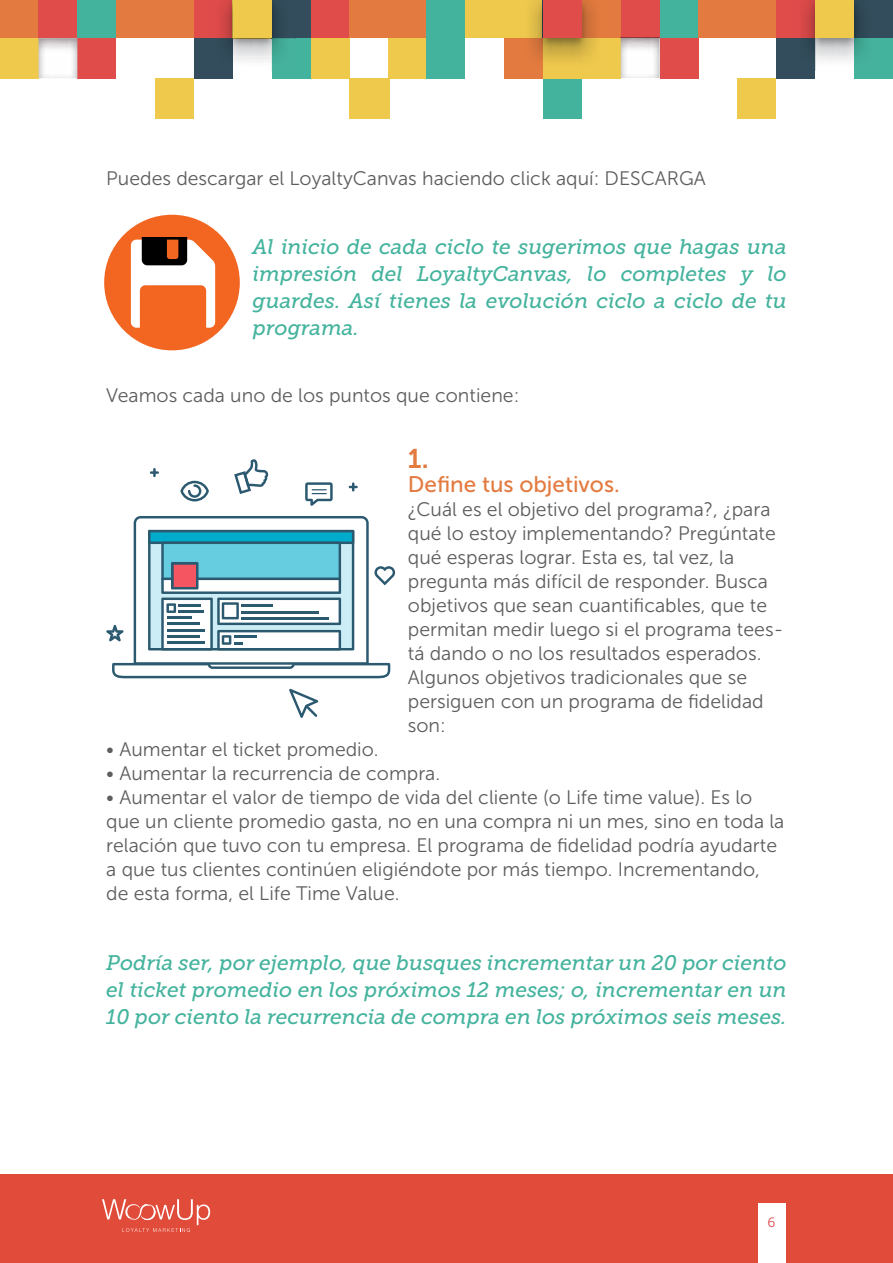
<style>
.page{position:relative;width:893px;height:1263px;background:#fff}
.page>*{position:absolute;margin:0;border:0;box-sizing:border-box;transform-origin:0 0}
.t1{font:27px "Museo Sans 700";color:#e37a3f}
.t2{font:22.5px "Museo Sans 500";color:#e37a3f}
.t3{font:italic 21px/27px "Museo Slab 500";color:#44b39d;text-align:justify}
.t4{font:19.5px/24px "Museo Sans 300";color:#5e5c5c}
.t5{font:13.5px "Museo Sans 300";color:#e04c4a}
</style>
<div class="page">
<div style="left:0;top:0;width:39px;height:38px;background:#e37a3f"></div>
<div style="left:39px;top:0;width:38px;height:38px;background:#e04c4a"></div>
<div style="left:77px;top:0;width:39px;height:38px;background:#44b39d"></div>
<div style="left:116px;top:0;width:39px;height:38px;background:#e37a3f"></div>
<div style="left:155px;top:0;width:39px;height:38px;background:#e37a3f"></div>
<div style="left:194px;top:0;width:39px;height:38px;background:#e04c4a"></div>
<div style="left:272px;top:0;width:39px;height:38px;background:#334d5c"></div>
<div style="left:311px;top:0;width:39px;height:38px;background:#e04c4a"></div>
<div style="left:350px;top:0;width:40px;height:38px;background:#e37a3f"></div>
<div style="left:0;top:38px;width:39px;height:40px;background:#efc94c"></div>
<div style="left:77px;top:38px;width:39px;height:40px;background:#e04c4a"></div>
<div style="left:194px;top:38px;width:39px;height:40px;background:#334d5c"></div>
<div style="left:155px;top:78px;width:39px;height:40px;background:#efc94c"></div>
<div style="left:272px;top:38px;width:39px;height:40px;background:#44b39d"></div>
<div style="left:311px;top:38px;width:39px;height:40px;background:#efc94c"></div>
<div style="left:350px;top:78px;width:40px;height:40px;background:#efc94c"></div>
<img style="left:233px;top:56px;width:39px;height:15px">
<img style="left:221px;top:0;width:56px;height:56px">
<img style="left:221px;top:38px;width:12px;height:18px">
<img style="left:272px;top:38px;width:15px;height:18px">
<div style="left:233px;top:0;width:39px;height:38px;background:#efc94c"></div>
<img style="left:39px;top:38px;width:38px;height:40px">
<div style="left:389px;top:0;width:37px;height:38px;background:#e37a3f"></div>
<div style="left:426px;top:0;width:39px;height:38px;background:#44b39d"></div>
<div style="left:465px;top:0;width:39px;height:38px;background:#efc94c"></div>
<div style="left:504px;top:0;width:39px;height:38px;background:#efc94c"></div>
<div style="left:582px;top:0;width:39px;height:38px;background:#e37a3f"></div>
<div style="left:621px;top:0;width:39px;height:38px;background:#e04c4a"></div>
<div style="left:660px;top:0;width:38px;height:38px;background:#44b39d"></div>
<div style="left:698px;top:0;width:39px;height:38px;background:#e37a3f"></div>
<div style="left:737px;top:0;width:39px;height:38px;background:#e37a3f"></div>
<div style="left:776px;top:0;width:39px;height:38px;background:#e04c4a"></div>
<div style="left:854px;top:0;width:39px;height:38px;background:#334d5c"></div>
<div style="left:389px;top:38px;width:37px;height:40px;background:#efc94c"></div>
<div style="left:426px;top:38px;width:39px;height:40px;background:#44b39d"></div>
<div style="left:543px;top:78px;width:39px;height:40px;background:#44b39d"></div>
<div style="left:504px;top:38px;width:39px;height:40px;background:#e37a3f"></div>
<div style="left:543px;top:38px;width:39px;height:40px;background:#efc94c"></div>
<div style="left:582px;top:38px;width:39px;height:40px;background:#efc94c"></div>
<div style="left:660px;top:38px;width:38px;height:40px;background:#e04c4a"></div>
<div style="left:776px;top:38px;width:39px;height:40px;background:#334d5c"></div>
<div style="left:737px;top:78px;width:39px;height:40px;background:#efc94c"></div>
<div style="left:854px;top:38px;width:39px;height:40px;background:#44b39d"></div>
<img style="left:815px;top:56px;width:39px;height:15px">
<img style="left:802px;top:0;width:58px;height:56px">
<img style="left:802px;top:38px;width:13px;height:18px">
<img style="left:854px;top:38px;width:11px;height:18px">
<img style="left:530px;top:0;width:65px;height:38px">
<img style="left:531px;top:38px;width:64px;height:19px">
<div style="left:543px;top:0;width:39px;height:38px;background:#e04c4a"></div>
<div style="left:815px;top:0;width:39px;height:38px;background:#efc94c"></div>
<img style="left:622px;top:39px;width:38px;height:39px">
<img style="left:621px;top:38px;width:39px;height:1px">
<img style="left:621px;top:38px;width:1px;height:40px">
<div style="left:0;top:1174px;width:893px;height:89px;background:#e14c3a"></div>
<svg style="left:102px;top:1199px;width:108px;height:33px"></svg>
<div style="left:758px;top:1203px;width:27px;height:60px;background:#fff"></div>
<div style="left:104px;top:215px;width:136px;height:135px;background:#f26621;border-radius:50%"></div>
<svg style="left:131px;top:238px;width:84px;height:90px"></svg>
<svg style="left:106px;top:516px;width:289px;height:162px"></svg>
<svg style="left:234px;top:459px;width:34px;height:35px"></svg>
<svg style="left:289px;top:689px;width:29px;height:29px"></svg>
<svg style="left:180px;top:481px;width:29px;height:20px"></svg>
<svg style="left:305px;top:482px;width:28px;height:24px"></svg>
<svg style="left:150px;top:468px;width:9px;height:9px"></svg>
<svg style="left:349px;top:482px;width:9px;height:9px"></svg>
<p class="t4" style="left:106px;top:166px;width:601px">Puedes descargar el LoyaltyCanvas haciendo click aquí: DESCARGA</p>
<p class="t3" style="left:253px;top:234px;width:536px">Al inicio de cada ciclo te sugerimos que hagas una impresión del LoyaltyCanvas, lo completes y lo guardes. Así tienes la evolución ciclo a ciclo de tu programa.</p>
<p class="t4" style="left:106px;top:383px;width:415px">Veamos cada uno de los puntos que contiene:</p>
<h1 class="t1" style="left:408px;top:444px;width:22px">1.</h1>
<p class="t2" style="left:408px;top:472px;width:213px">Define tus objetivos.</p>
<p class="t4" style="left:408px;top:498px;width:377px">¿Cuál es el objetivo del programa?, ¿para qué lo estoy implementando? Pregúntate qué esperas lograr. Esta es, tal vez, la pregunta más difícil de responder. Busca objetivos que sean cuantificables, que te permitan medir luego si el programa tees&shy;tá dando o no los resultados esperados.<br>Algunos objetivos tradicionales que se persiguen con un programa de fidelidad son:</p>
<p class="t4" style="left:106px;top:738px;width:274px">• Aumentar el ticket promedio.</p>
<p class="t4" style="left:106px;top:762px;width:335px">• Aumentar la recurrencia de compra.</p>
<p class="t4" style="left:106px;top:786px;width:680px">• Aumentar el valor de tiempo de vida del cliente (o Life time value). Es lo que un cliente promedio gasta, no en una compra ni un mes, sino en toda la relación que tuvo con tu empresa. El programa de fidelidad podría ayudarte a que tus clientes continúen eligiéndote por más tiempo. Incrementando, de esta forma, el Life Time Value.</p>
<p class="t3" style="left:106px;top:949px;width:682px">Podría ser, por ejemplo, que busques incrementar un 20 por ciento el ticket promedio en los próximos 12 meses; o, incrementar en un 10 por ciento la recurrencia de compra en los próximos seis meses.</p>
<p class="t5" style="left:768px;top:1215px;width:10px">6</p>
</div>
